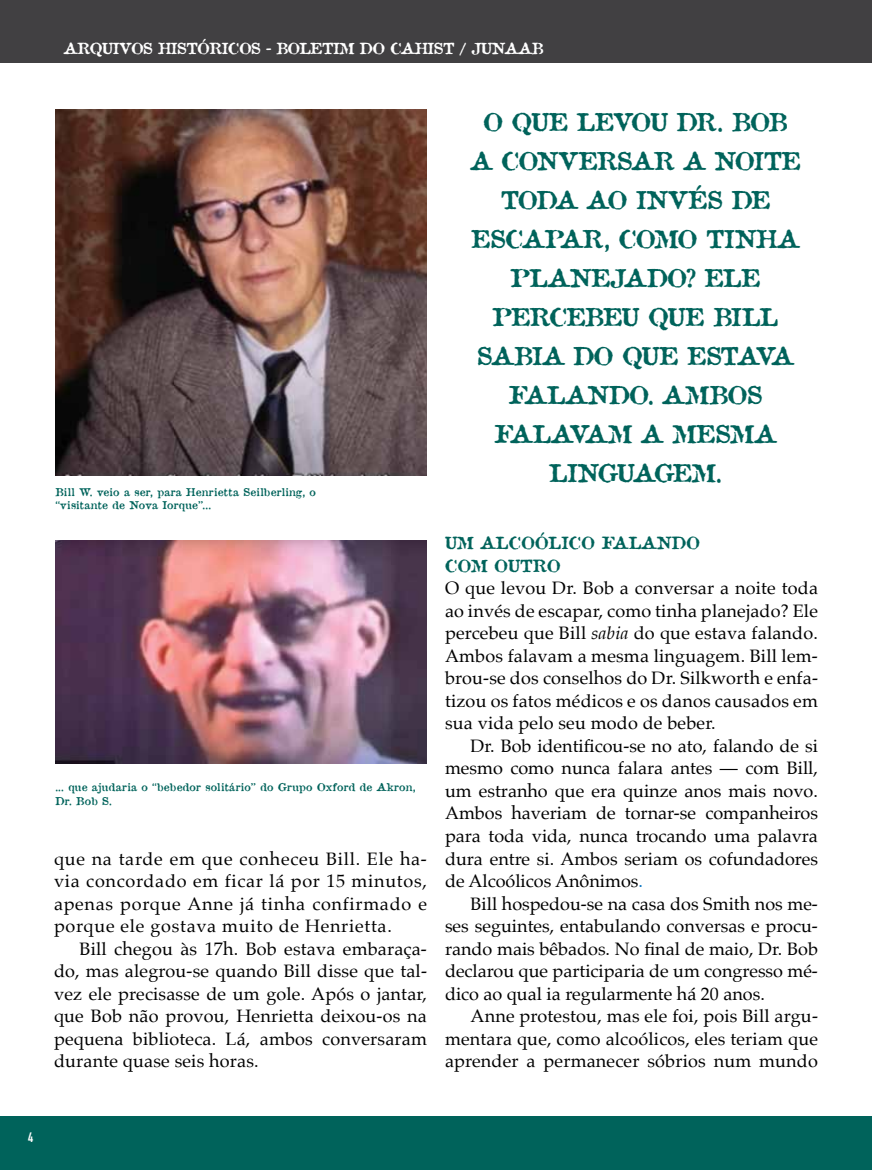
<style>
.page{position:relative;width:872px;height:1170px;background:#fff}
.page>*{position:absolute;margin:0;border:0;box-sizing:border-box;transform-origin:0 0}
.t1{font:24px/39px "Attic";letter-spacing:-.025em;color:#00635b;text-align:center}
.t2{font:18px/22.5px "Palatino";letter-spacing:.01em;color:#000;text-align:justify}
.t3{font:16.5px/22.5px "Attic";color:#00635b}
.t4{font:15px "Attic";letter-spacing:-.03em;color:#fff}
.t5{font:13.5px "DIN Engschrift Std";color:#fff}
.t6{font:10.5px/13.5px "Attic";letter-spacing:.03em;color:#00635b}
.s1{font-style:italic}
.s2{color:#0070c0}
</style>
<div class="page">
<div style="left:0;top:0;width:872px;height:63px;background:#414042"></div>
<div style="left:0;top:1115px;width:872px;height:54px;background:#00635b"></div>
<img style="left:55px;top:540px;width:372px;height:223px">
<img style="left:55px;top:109px;width:372px;height:366px">
<p class="t4" style="left:64px;top:38px;width:481px">ARQUIVOS HISTÓRICOS - BOLETIM DO CAHIST / JUNAAB</p>
<p class="t6" style="left:55px;top:484px;width:262px">Bill W. veio a ser, para Henrietta Seilberling, o “visitante de Nova Iorque”...</p>
<p class="t6" style="left:55px;top:780px;width:362px">... que ajudaria o “bebedor solitário” do Grupo Oxford de Akron,<br>Dr. Bob S.</p>
<p class="t2" style="left:54px;top:847px;width:374px">que na tarde em que conheceu Bill. Ele ha&shy;via concordado em ficar lá por 15 minutos, apenas porque Anne já tinha confirmado e porque ele gostava muito de Henrietta.</p>
<p class="t2" style="left:54px;top:937px;width:374px;text-indent:26px">Bill chegou às 17h. Bob estava embaraça&shy;do, mas alegrou-se quando Bill disse que tal&shy;vez ele precisasse de um gole. Após o jantar, que Bob não provou, Henrietta deixou-os na pequena biblioteca. Lá, ambos conversaram durante quase seis horas.</p>
<h1 class="t1" style="left:470px;top:102px;width:332px">O QUE LEVOU DR. BOB<br>A CONVERSAR A NOITE<br>TODA AO INVÉS DE<br>ESCAPAR, COMO TINHA<br>PLANEJADO? ELE<br>PERCEBEU QUE BILL<br>SABIA DO QUE ESTAVA<br>FALANDO. AMBOS<br>FALAVAM A MESMA<br>LINGUAGEM.</h1>
<p class="t3" style="left:445px;top:531px;width:257px">UM ALCOÓLICO FALANDO<br>COM OUTRO</p>
<p class="t2" style="left:445px;top:577px;width:374px">O que levou Dr. Bob a conversar a noite toda ao invés de escapar, como tinha planejado? Ele percebeu que Bill <span class="s1">sabia</span> do que estava falando.<br>Ambos falavam a mesma linguagem. Bill lem&shy;brou-se dos conselhos do Dr. Silkworth e enfa&shy;tizou os fatos médicos e os danos causados em sua vida pelo seu modo de beber.</p>
<p class="t2" style="left:445px;top:734px;width:374px;text-indent:26px">Dr. Bob identificou-se no ato, falando de si mesmo como nunca falara antes — com Bill, um estranho que era quinze anos mais novo.<br>Ambos haveriam de tornar-se companheiros para toda vida, nunca trocando uma palavra dura entre si. Ambos seriam os cofundadores de Alcoólicos Anônimos<span class="s2">.</span></p>
<p class="t2" style="left:445px;top:892px;width:374px;text-indent:26px">Bill hospedou-se na casa dos Smith nos me&shy;ses seguintes, entabulando conversas e procu&shy;rando mais bêbados. No final de maio, Dr. Bob declarou que participaria de um congresso mé&shy;dico ao qual ia regularmente há 20 anos.</p>
<p class="t2" style="left:445px;top:1004px;width:374px;text-indent:26px">Anne protestou, mas ele foi, pois Bill argu&shy;mentara que, como alcoólicos, eles teriam que aprender a permanecer sóbrios num mundo</p>
<p class="t5" style="left:28px;top:1128px;width:7px">4</p>
</div>
